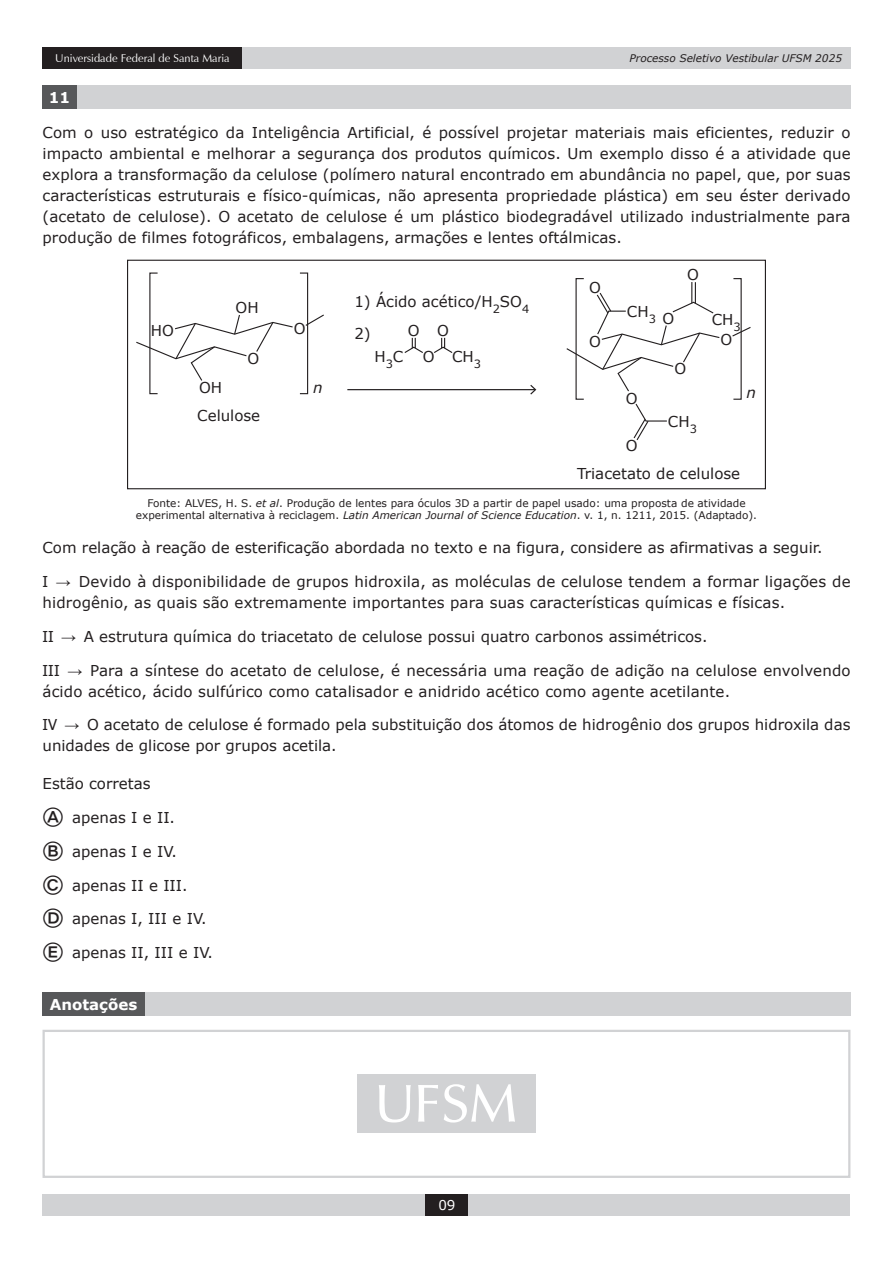
<style>
.page{position:relative;width:893px;height:1263px;background:#fff}
.page>*{position:absolute;margin:0;border:0;box-sizing:border-box;transform-origin:0 0}
.t1{font:15px/21px "Verdana";color:#231f20}
.t2{font:700 15px "Verdana";color:#fff}
.t3{font:italic 15px "Verdana";color:#231f20}
.t4{font:13.5px "Verdana";color:#fff}
.t5{font:11.25px "Zapf Humanist 601 BT";color:#fff}
.t6{font:10.5px/12.6px "Verdana";color:#231f20;text-align:center}
.t7{font:italic 10.5px "Verdana";color:#231f20}
.s1{font-style:italic}
.s2{font-family:"Tahoma"}
.s3{font-family:"Bundesbahn Pi Three";font-size:22.5px}
</style>
<div class="page">
<div style="left:234px;top:47px;width:616px;height:22px;background:#d1d2d4"></div>
<div style="left:43px;top:1194px;width:807px;height:22px;background:#d1d2d4"></div>
<div style="left:425px;top:1194px;width:43px;height:22px;background:#231f20"></div>
<div style="left:43px;top:47px;width:199px;height:22px;background:#231f20"></div>
<div style="left:43px;top:85px;width:34px;height:24px;background:#57585a"></div>
<div style="left:77px;top:85px;width:773px;height:24px;background:#d1d2d4"></div>
<svg style="left:305px;top:313px;width:19px;height:14px"></svg>
<svg style="left:136px;top:315px;width:157px;height:66px"></svg>
<div style="left:299px;top:272px;width:9px;height:122px;border:1px solid #231f20"></div>
<svg style="left:732px;top:327px;width:19px;height:10px"></svg>
<svg style="left:633px;top:403px;width:34px;height:37px"></svg>
<svg style="left:566px;top:282px;width:154px;height:110px"></svg>
<svg style="left:404px;top:338px;width:19px;height:15px"></svg>
<svg style="left:434px;top:338px;width:19px;height:15px"></svg>
<hr style="left:347px;top:389px;width:188px;height:1px;background:#231f20">
<svg style="left:530px;top:385px;width:6px;height:9px"></svg>
<div style="left:127px;top:260px;width:639px;height:229px;border:1px solid #231f20"></div>
<div style="left:358px;top:1074px;width:178px;height:59px;background:#d1d2d4"></div>
<svg style="left:379px;top:1084px;width:136px;height:38px"></svg>
<div style="left:43px;top:1030px;width:807px;height:148px;border:2px solid #d1d2d4"></div>
<div style="left:43px;top:992px;width:102px;height:24px;background:#57585a"></div>
<div style="left:145px;top:992px;width:705px;height:24px;background:#d1d2d4"></div>
<p class="t5" style="left:55px;top:51px;width:176px">Universidade Federal de Santa Maria</p>
<p class="t7" style="left:630px;top:51px;width:214px">Processo Seletivo Vestibular UFSM 2025</p>
<p class="t2" style="left:49px;top:87px;width:23px">11</p>
<p class="t1" style="left:43px;top:122px;width:810px;text-align:justify">Com o uso estratégico da Inteligência Artificial, é possível projetar materiais mais eficientes, reduzir o impacto ambiental e melhorar a segurança dos produtos químicos. Um exemplo disso é a atividade que explora a transformação da celulose (polímero natural encontrado em abundância no papel, que, por suas características estruturais e físico-químicas, não apresenta propriedade plástica) em seu éster derivado (acetato de celulose). O acetato de celulose é um plástico biodegradável utilizado industrialmente para produção de filmes fotográficos, embalagens, armações e lentes oftálmicas.</p>
<p class="t1" style="left:151px;top:320px;width:25px">HO</p>
<p class="t1" style="left:236px;top:297px;width:25px">OH</p>
<p class="t1" style="left:199px;top:377px;width:25px">OH</p>
<p class="t1" style="left:248px;top:348px;width:13px">O</p>
<p class="t1" style="left:197px;top:405px;width:64px">Celulose</p>
<p class="t1" style="left:294px;top:318px;width:13px">O</p>
<p class="t3" style="left:313px;top:377px;width:11px">n</p>
<p class="t1" style="left:354px;top:285px;width:176px;line-height:32.2px">1) Ácido acético/H<sub>2</sub>SO<sub>4<br></sub>2)</p>
<p class="t1" style="left:423px;top:346px;width:13px">O</p>
<p class="t1" style="left:408px;top:320px;width:43px">O O</p>
<p class="t1" style="left:374px;top:346px;width:30px">H<sub>3</sub>C</p>
<p class="t1" style="left:452px;top:346px;width:30px">CH<sub>3</sub></p>
<p class="t1" style="left:589px;top:277px;width:13px">O</p>
<p class="t1" style="left:589px;top:330px;width:13px">O</p>
<p class="t1" style="left:687px;top:264px;width:13px">O</p>
<p class="t1" style="left:627px;top:301px;width:30px">CH<sub>3</sub></p>
<p class="t1" style="left:712px;top:308px;width:30px">CH<sub>3</sub></p>
<p class="t1" style="left:674px;top:358px;width:13px">O</p>
<p class="t1" style="left:662px;top:308px;width:13px">O</p>
<p class="t1" style="left:720px;top:329px;width:13px">O</p>
<p class="t1" style="left:626px;top:387px;width:13px">O</p>
<p class="t1" style="left:626px;top:435px;width:13px">O</p>
<p class="t1" style="left:668px;top:411px;width:30px">CH<sub>3</sub></p>
<p class="t3" style="left:747px;top:383px;width:11px">n</p>
<p class="t1" style="left:577px;top:463px;width:165px">Triacetato de celulose</p>
<p class="t6" style="left:136px;top:497px;width:623px">Fonte: ALVES, H. S. <span class="s1">et al</span>. Produção de lentes para óculos 3D a partir de papel usado: uma proposta de atividade experimental alternativa à reciclagem. <span class="s1">Latin American Journal of Science Education</span>. v. 1, n. 1211, 2015. (Adaptado).</p>
<p class="t1" style="left:43px;top:537px;width:781px">Com relação à reação de esterificação abordada no texto e na figura, considere as afirmativas a seguir.</p>
<p class="t1" style="left:43px;top:571px;width:810px"><span class="s2">I →</span> Devido à disponibilidade de grupos hidroxila, as moléculas de celulose tendem a formar ligações de hidrogênio, as quais são extremamente importantes para suas características químicas e físicas.</p>
<p class="t1" style="left:43px;top:626px;width:667px"><span class="s2">II →</span> A estrutura química do triacetato de celulose possui quatro carbonos assimétricos.</p>
<p class="t1" style="left:43px;top:659px;width:810px"><span class="s2">III →</span> Para a síntese do acetato de celulose, é necessária uma reação de adição na celulose envolvendo ácido acético, ácido sulfúrico como catalisador e anidrido acético como agente acetilante.</p>
<p class="t1" style="left:43px;top:714px;width:809px"><span class="s2">IV →</span> O acetato de celulose é formado pela substituição dos átomos de hidrogênio dos grupos hidroxila das unidades de glicose por grupos acetila.</p>
<p class="t1" style="left:43px;top:773px;width:110px">Estão corretas</p>
<p class="t1" style="left:43px;top:807px;width:134px"><span class="s3">A</span> apenas I e II.</p>
<p class="t1" style="left:43px;top:841px;width:136px"><span class="s3">B</span> apenas I e IV.</p>
<p class="t1" style="left:43px;top:874px;width:147px"><span class="s3">C</span> apenas II e III.</p>
<p class="t1" style="left:43px;top:908px;width:166px"><span class="s3">D</span> apenas I, III e IV.</p>
<p class="t1" style="left:43px;top:942px;width:172px"><span class="s3">E</span> apenas II, III e IV.</p>
<p class="t2" style="left:50px;top:994px;width:89px">Anotações</p>
<p class="t4" style="left:438px;top:1196px;width:19px">09</p>
</div>
